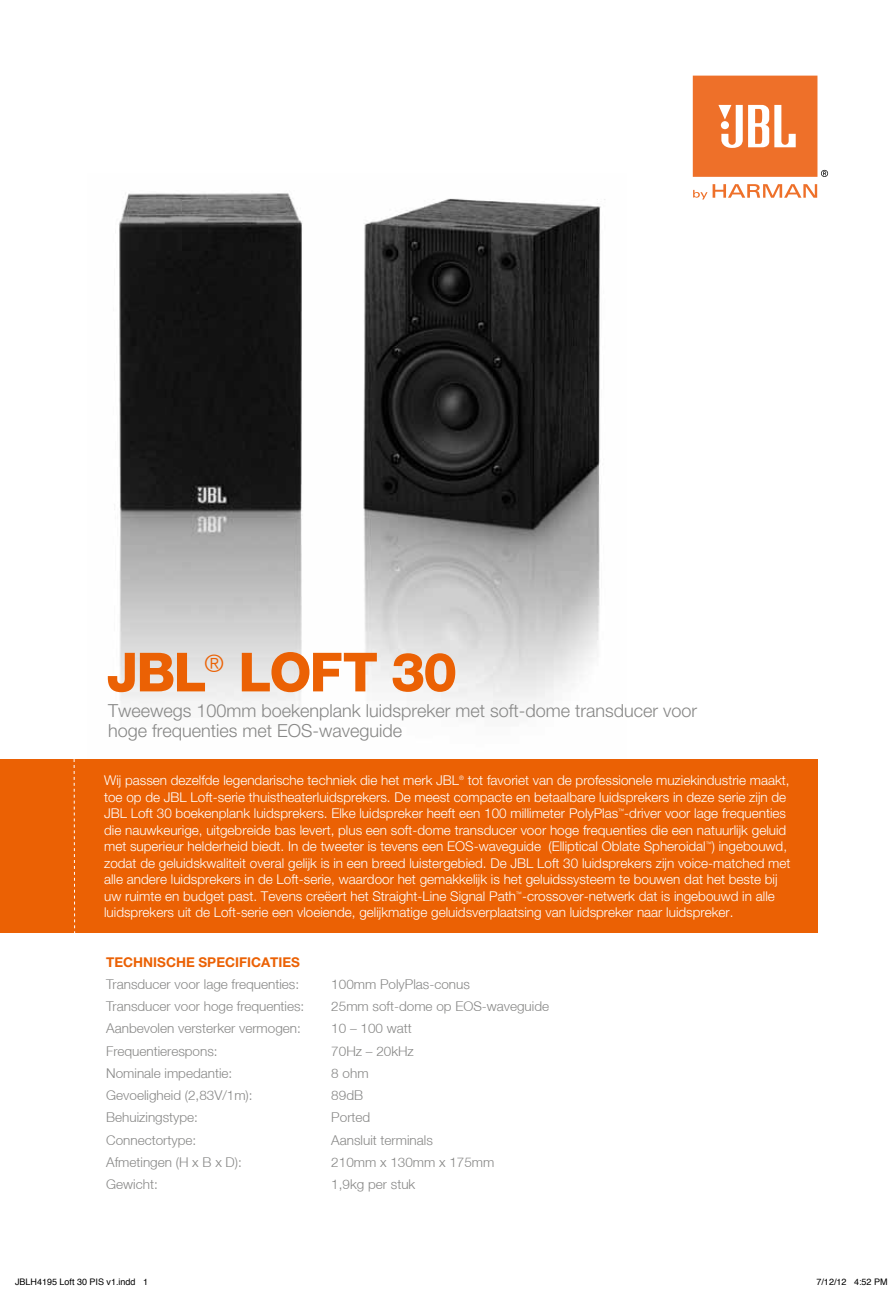
<style>
.page{position:relative;width:893px;height:1290px;background:#fff}
.page>*{position:absolute;margin:0;border:0;box-sizing:border-box;transform-origin:0 0}
.t1{font:800 54px "Helvetica Neue";letter-spacing:-.035em;color:#eb6104}
.t2{font:300 18px/19.5px "Helvetica Neue";color:#878786}
.t3{font:300 13.5px/16.5px "Helvetica Neue";color:#fff}
.t4{font:300 13.5px "Helvetica Neue LT";color:#878786}
.t5{font:700 13.5px "Helvetica Neue";color:#eb6104}
.t6{font:9px "Helvetica";color:#000}
</style>
<div class="page">
<img style="left:119px;top:193px;width:486px;height:517px">
<svg style="left:693px;top:184px;width:124px;height:15px"></svg>
<svg style="left:693px;top:76px;width:135px;height:101px"></svg>
<div style="left:0;top:759px;width:817px;height:174px;background:#eb6104"></div>
<svg style="left:73px;top:759px;width:2px;height:174px"></svg>
<h1 class="t1" style="left:106px;top:640px;width:352px">JBL<sup>®</sup> LOFT 30</h1>
<h2 class="t2" style="left:108px;top:701px;width:591px">Tweewegs 100mm boekenplank luidspreker met soft-dome transducer voor hoge frequenties met EOS-waveguide</h2>
<p class="t3" style="left:104px;top:772px;width:688px">Wij passen dezelfde legendarische techniek die het merk JBL<sup>®</sup> tot favoriet van de professionele muziekindustrie maakt, toe op de JBL Loft-serie thuistheaterluidsprekers. De meest compacte en betaalbare luidsprekers in deze serie zijn de JBL Loft 30 boekenplank luidsprekers. Elke luidspreker heeft een 100 millimeter PolyPlas<sup>™</sup>-driver voor lage frequenties die nauwkeurige, uitgebreide bas levert, plus een soft-dome transducer voor hoge frequenties die een natuurlijk geluid met superieur helderheid biedt. In de tweeter is tevens een EOS-waveguide (Elliptical Oblate Spheroidal<sup>™</sup>) ingebouwd, zodat de geluidskwaliteit overal gelijk is in een breed luistergebied. De JBL Loft 30 luidsprekers zijn voice-matched met alle andere luidsprekers in de Loft-serie, waardoor het gemakkelijk is het geluidssysteem te bouwen dat het beste bij uw ruimte en budget past. Tevens creëert het Straight-Line Signal Path<sup>™</sup>-crossover-netwerk dat is ingebouwd in alle luidsprekers uit de Loft-serie een vloeiende, gelijkmatige geluidsverplaatsing van luidspreker naar luidspreker.</p>
<p class="t5" style="left:106px;top:953px;width:195px">TECHNISCHE SPECIFICATIES</p>
<p class="t4" style="left:106px;top:976px;width:194px">Transducer voor lage frequenties:</p>
<p class="t4" style="left:331px;top:976px;width:140px">100mm PolyPlas-conus</p>
<p class="t4" style="left:106px;top:998px;width:200px">Transducer voor hoge frequenties:</p>
<p class="t4" style="left:331px;top:998px;width:219px">25mm soft-dome op EOS-waveguide</p>
<p class="t4" style="left:106px;top:1020px;width:196px">Aanbevolen versterker vermogen:</p>
<p class="t4" style="left:331px;top:1020px;width:82px">10 – 100 watt</p>
<p class="t4" style="left:106px;top:1043px;width:113px">Frequentierespons:</p>
<p class="t4" style="left:331px;top:1043px;width:84px">70Hz – 20kHz</p>
<p class="t4" style="left:106px;top:1065px;width:128px">Nominale impedantie:</p>
<p class="t4" style="left:331px;top:1065px;width:39px">8 ohm</p>
<p class="t4" style="left:106px;top:1087px;width:148px">Gevoeligheid (2,83V/1m):</p>
<p class="t4" style="left:331px;top:1087px;width:33px">89dB</p>
<p class="t4" style="left:106px;top:1109px;width:93px">Behuizingstype:</p>
<p class="t4" style="left:331px;top:1109px;width:41px">Ported</p>
<p class="t4" style="left:106px;top:1132px;width:92px">Connectortype:</p>
<p class="t4" style="left:331px;top:1132px;width:103px">Aansluit terminals</p>
<p class="t4" style="left:106px;top:1154px;width:137px">Afmetingen (H x B x D):</p>
<p class="t4" style="left:331px;top:1154px;width:165px">210mm x 130mm x 175mm</p>
<p class="t4" style="left:106px;top:1176px;width:53px">Gewicht:</p>
<p class="t4" style="left:331px;top:1176px;width:86px">1,9kg per stuk</p>
<p class="t6" style="left:15px;top:1275px;width:135px">JBLH4195 Loft 30 PIS v1.indd 1</p>
<p class="t6" style="left:816px;top:1275px;width:73px">7/12/12 4:52 PM</p>
</div>
